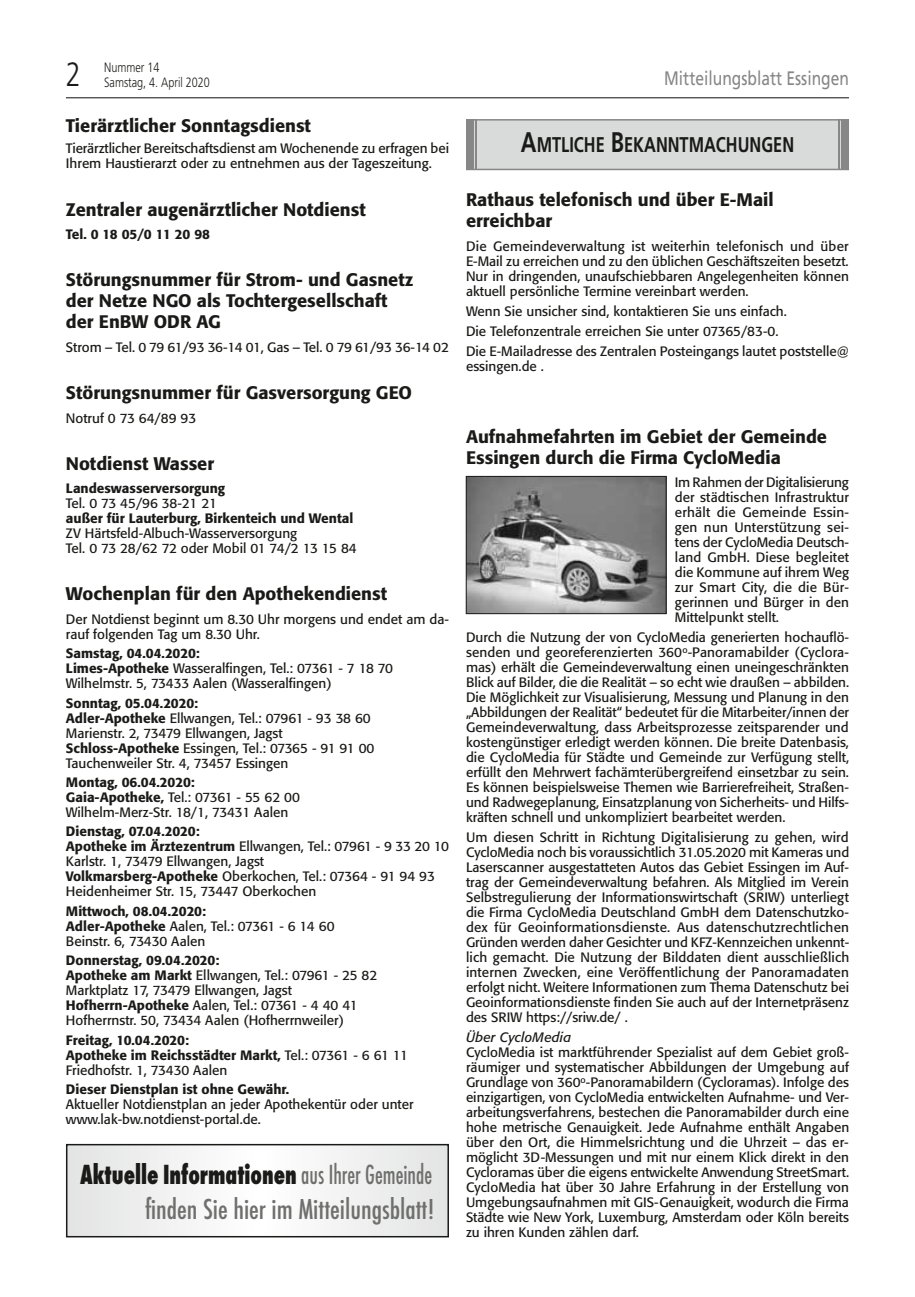
<style>
.page{position:relative;width:915px;height:1297px;background:#fff}
.page>*{position:absolute;margin:0;border:0;box-sizing:border-box;transform-origin:0 0}
.t1{font:300 33.75px "Frutiger";color:#1a1a18;scale:.8 1}
.t2{font:500 condensed 30px "Futura T";color:#6f6f6e}
.t3{font:800 condensed 28.8px "Futura T";color:#1a1a18;scale:.82 1}
.t4{font:700 21.3px "Frutiger";color:#1a1a18;scale:.77 1}
.t5{font:19.5px "Frutiger";color:#868786;scale:.8 1}
.t6{font:500 18px/21px "Formata";color:#1a1a18}
.t7{font:13.5px/15px "Formata";color:#1a1a18}
.t8{font:500 13.5px/15px "Formata";color:#1a1a18}
.t9{font:300 13.5px "Frutiger";color:#1a1a18;scale:.8 1}
.t10{font:13.5px "Formata";letter-spacing:-.02em;color:#1a1a18}
.t11{font:500 13.5px "Formata";letter-spacing:-.02em;color:#1a1a18}
.t12{font:italic 13.5px "Formata";letter-spacing:.015em;color:#1a1a18}
.s1{font-weight:500}
.s2{font-weight:400}
.s3{font-size:28.35px}
.s4{font-weight:500;color:#6f6f6e}
</style>
<div class="page">
<hr style="left:66px;top:97px;width:782px;height:1px;background:#1a1a18">
<div style="left:467px;top:121px;width:380px;height:48px;background:#d9dada"></div>
<div style="left:466px;top:119px;width:382px;height:51px;border:2px solid #868786"></div>
<div style="left:841px;top:119px;width:7px;height:50px;background:#868786"></div>
<hr style="left:837px;top:119px;width:2px;height:51px;background:#868786">
<div style="left:466px;top:119px;width:7px;height:51px;background:#868786"></div>
<hr style="left:475px;top:119px;width:1px;height:50px;background:#868786">
<img style="left:468px;top:478px;width:196px;height:134px">
<div style="left:466px;top:476px;width:200px;height:138px;border:1px solid #1a1a18"></div>
<div style="left:67px;top:1145px;width:381px;height:92px;background:linear-gradient(to right,#f1f1f1,#f2f2f2)"></div>
<div style="left:66px;top:1144px;width:383px;height:93px;border:2px solid #1a1a18"></div>
<h1 class="t1" style="left:66px;top:55px;width:20px">2</h1>
<p class="t9" style="left:104px;top:60px;width:71px">Nummer 14</p>
<p class="t9" style="left:104px;top:75px;width:134px">Samstag, 4. April 2020</p>
<h3 class="t5" style="left:664px;top:67px;width:232px">Mitteilungsblatt Essingen</h3>
<h3 class="t6" style="left:66px;top:115px;width:246px">Tierärztlicher Sonntagsdienst</h3>
<p class="t7" style="left:66px;top:141px;width:384px">Tierärztlicher Bereitschaftsdienst am Wochenende zu erfragen bei<br>Ihrem Haustierarzt oder zu entnehmen aus der Tageszeitung.</p>
<h3 class="t6" style="left:66px;top:199px;width:301px">Zentraler augenärztlicher Notdienst</h3>
<p class="t11" style="left:66px;top:226px;width:146px">Tel. 0 18 05/0 11 20 98</p>
<h3 class="t6" style="left:66px;top:269px;width:349px">Störungsnummer für Strom- und Gasnetz der Netze NGO als Tochtergesellschaft der EnBW ODR AG</h3>
<p class="t7" style="left:66px;top:339px;width:384px">Strom – Tel. 0 79 61/93 36-14 01, Gas – Tel. 0 79 61/93 36-14 02</p>
<h3 class="t6" style="left:66px;top:382px;width:347px">Störungsnummer für Gasversorgung GEO</h3>
<p class="t7" style="left:66px;top:410px;width:132px">Notruf 0 73 64/89 93</p>
<h3 class="t6" style="left:66px;top:453px;width:150px">Notdienst Wasser</h3>
<p class="t8" style="left:66px;top:481px;width:161px">Landeswasserversorgung</p>
<p class="t10" style="left:66px;top:495px;width:152px">Tel. 0 73 45/96 38-21 21</p>
<p class="t8" style="left:66px;top:511px;width:289px">außer für Lauterburg, Birkenteich und Wental</p>
<p class="t7" style="left:66px;top:526px;width:292px">ZV Härtsfeld-Albuch-Wasserversorgung<br>Tel. 0 73 28/62 72 oder Mobil 01 74/2 13 15 84</p>
<h3 class="t6" style="left:66px;top:583px;width:322px">Wochenplan für den Apothekendienst</h3>
<p class="t7" style="left:66px;top:612px;width:384px">Der Notdienst beginnt um 8.30 Uhr morgens und endet am da&shy;rauf folgenden Tag um 8.30 Uhr.</p>
<p class="t7" style="left:66px;top:646px;width:328px"><span class="s1">Samstag, 04.04.2020:<br>Limes-Apotheke</span> Wasseralfingen, Tel.: 07361 - 7 18 70<br>Wilhelmstr. 5, 73433 Aalen (Wasseralfingen)</p>
<p class="t7" style="left:66px;top:695px;width:310px"><span class="s1">Sonntag, 05.04.2020:<br>Adler-Apotheke</span> Ellwangen, Tel.: 07961 - 93 38 60<br>Marienstr. 2, 73479 Ellwangen, Jagst <span class="s1">Schloss-Apotheke</span> Essingen, Tel.: 07365 - 91 91 00<br>Tauchenweiler Str. 4, 73457 Essingen</p>
<p class="t7" style="left:66px;top:775px;width:235px"><span class="s1">Montag, 06.04.2020:<br>Gaia-Apotheke,</span> Tel.: 07361 - 55 62 00<br>Wilhelm-Merz-Str. 18/1, 73431 Aalen</p>
<p class="t7" style="left:66px;top:824px;width:384px"><span class="s1">Dienstag, 07.04.2020:<br>Apotheke im Ärztezentrum</span> Ellwangen, Tel.: 07961 - 9 33 20 10<br>Karlstr. 1, 73479 Ellwangen, Jagst<br><span class="s1">Volkmarsberg-Apotheke</span> Oberkochen, Tel.: 07364 - 91 94 93<br>Heidenheimer Str. 15, 73447 Oberkochen</p>
<p class="t7" style="left:66px;top:903px;width:270px"><span class="s1">Mittwoch, 08.04.2020:<br>Adler-Apotheke</span> Aalen, Tel.: 07361 - 6 14 60<br>Beinstr. 6, 73430 Aalen</p>
<p class="t7" style="left:66px;top:953px;width:313px"><span class="s1">Donnerstag, 09.04.2020:<br>Apotheke am Markt</span> Ellwangen, Tel.: 07961 - 25 82<br>Marktplatz 17, 73479 Ellwangen, Jagst <span class="s1">Hofherrn-Apotheke</span> Aalen, Tel.: 07361 - 4 40 41<br>Hofherrnstr. 50, 73434 Aalen (Hofherrnweiler)</p>
<p class="t8" style="left:66px;top:1032px;width:343px">Freitag, 10.04.2020:<br>Apotheke im Reichsstädter Markt, <span class="s2">Tel.: 07361 - 6 61 11<br>Friedhofstr. 1, 73430 Aalen</span></p>
<p class="t8" style="left:66px;top:1082px;width:224px">Dieser Dienstplan ist ohne Gewähr.</p>
<p class="t7" style="left:66px;top:1097px;width:349px">Aktueller Notdienstplan an jeder Apothekentür oder unter www.lak-bw.notdienst-portal.de.</p>
<h3 class="t4" style="left:520px;top:132px;width:356px"><span class="s3">A</span>MTLICHE <span class="s3">B</span>EKANNTMACHUNGEN</h3>
<h3 class="t6" style="left:466px;top:189px;width:309px">Rathaus telefonisch und über E-Mail erreichbar</h3>
<p class="t7" style="left:466px;top:239px;width:384px;text-align:justify">Die Gemeindeverwaltung ist weiterhin telefonisch und über E-Mail zu erreichen und zu den üblichen Geschäftszeiten besetzt.<br>Nur in dringenden, unaufschiebbaren Angelegenheiten können aktuell persönliche Termine vereinbart werden.</p>
<p class="t7" style="left:466px;top:301px;width:384px;line-height:20.1px">Wenn Sie unsicher sind, kontaktieren Sie uns einfach.<br>Die Telefonzentrale erreichen Sie unter 07365/83-0.<br>Die E-Mailadresse des Zentralen Posteingangs lautet poststelle@</p>
<p class="t7" style="left:466px;top:359px;width:79px">essingen.de .</p>
<h3 class="t6" style="left:466px;top:426px;width:362px">Aufnahmefahrten im Gebiet der Gemeinde<br>Essingen durch die Firma CycloMedia</h3>
<p class="t7" style="left:674px;top:475px;width:176px;text-align:justify">Im Rahmen der Digitalisierung der städtischen Infrastruktur erhält die Gemeinde Essin&shy;gen nun Unterstützung sei&shy;tens der CycloMedia Deutsch&shy;land GmbH. Diese begleitet die Kommune auf ihrem Weg zur Smart City, die die Bür&shy;gerinnen und Bürger in den Mittelpunkt stellt.</p>
<p class="t7" style="left:466px;top:630px;width:384px;text-align:justify">Durch die Nutzung der von CycloMedia generierten hochauflö&shy;senden und georeferenzierten 360<sup>o</sup>-Panoramabilder (Cyclora&shy;mas) erhält die Gemeindeverwaltung einen uneingeschränkten Blick auf Bilder, die die Realität – so echt wie draußen – abbilden.<br>Die Möglichkeit zur Visualisierung, Messung und Planung in den „Abbildungen der Realität“ bedeutet für die Mitarbeiter/innen der Gemeindeverwaltung, dass Arbeitsprozesse zeitsparender und kostengünstiger erledigt werden können. Die breite Datenbasis, die CycloMedia für Städte und Gemeinde zur Verfügung stellt, erfüllt den Mehrwert fachämterübergreifend einsetzbar zu sein.<br>Es können beispielsweise Themen wie Barrierefreiheit, Straßen&shy;und Radwegeplanung, Einsatzplanung von Sicherheits- und Hilfs&shy;kräften schnell und unkompliziert bearbeitet werden.</p>
<p class="t7" style="left:466px;top:830px;width:384px;text-align:justify">Um diesen Schritt in Richtung Digitalisierung zu gehen, wird CycloMedia noch bis voraussichtlich 31.05.2020 mit Kameras und Laserscanner ausgestatteten Autos das Gebiet Essingen im Auf&shy;trag der Gemeindeverwaltung befahren. Als Mitglied im Verein Selbstregulierung der Informationswirtschaft (SRIW) unterliegt die Firma CycloMedia Deutschland GmbH dem Datenschutzko&shy;dex für Geoinformationsdienste. Aus datenschutzrechtlichen Gründen werden daher Gesichter und KFZ-Kennzeichen unkennt&shy;lich gemacht. Die Nutzung der Bilddaten dient ausschließlich internen Zwecken, eine Veröffentlichung der Panoramadaten erfolgt nicht. Weitere Informationen zum Thema Datenschutz bei Geoinformationsdienste finden Sie auch auf der Internetpräsenz des SRIW https://sriw.de/ .</p>
<p class="t12" style="left:466px;top:1029px;width:107px">Über CycloMedia</p>
<p class="t7" style="left:466px;top:1045px;width:384px;text-align:justify">CycloMedia ist marktführender Spezialist auf dem Gebiet groß&shy;räumiger und systematischer Abbildungen der Umgebung auf Grundlage von 360<sup>o</sup>-Panoramabildern (Cycloramas). Infolge des einzigartigen, von CycloMedia entwickelten Aufnahme- und Ver&shy;arbeitungsverfahrens, bestechen die Panoramabilder durch eine hohe metrische Genauigkeit. Jede Aufnahme enthält Angaben über den Ort, die Himmelsrichtung und die Uhrzeit – das er&shy;möglicht 3D-Messungen und mit nur einem Klick direkt in den Cycloramas über die eigens entwickelte Anwendung StreetSmart.<br>CycloMedia hat über 30 Jahre Erfahrung in der Erstellung von Umgebungsaufnahmen mit GIS-Genauigkeit, wodurch die Firma Städte wie New York, Luxemburg, Amsterdam oder Köln bereits zu ihren Kunden zählen darf.</p>
<h3 class="t3" style="left:80px;top:1158px;width:430px">Aktuelle Informationen <span class="s4">aus Ihrer Gemeinde</span></h3>
<h2 class="t2" style="left:145px;top:1192px;width:291px">finden Sie hier im Mitteilungsblatt!</h2>
</div>
